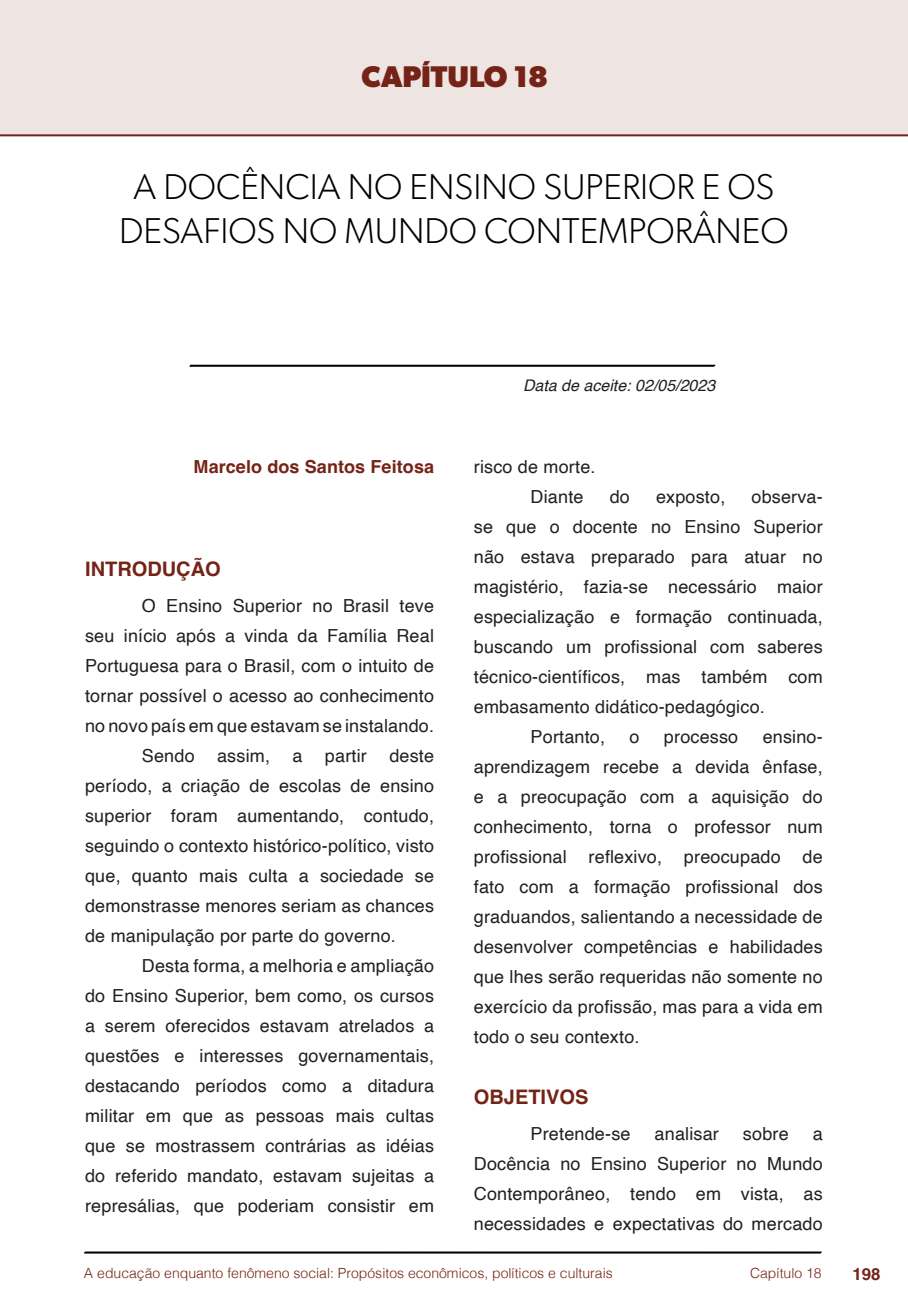
<style>
.page{position:relative;width:908px;height:1304px;background:#fff}
.page>*{position:absolute;margin:0;border:0;box-sizing:border-box;transform-origin:0 0}
.t1{font:300 36px/44px "Gibson";color:#000;text-align:center}
.t2{font:700 30px "Gibson";color:#752317}
.t3{font:700 20px "Helvetica";color:#752317}
.t4{font:18px/30px "Helvetica";letter-spacing:.01em;color:#231f20;text-align:justify}
.t5{font:700 18px "Helvetica";letter-spacing:.005em;color:#752317}
.t6{font:700 16.8px "Helvetica";color:#752317}
.t7{font:italic 16px "Helvetica";color:#231f20}
.t8{font:300 14px "Helvetica";color:#752317}
</style>
<div class="page">
<svg style="left:84px;top:1251px;width:737px;height:3px"></svg>
<svg style="left:189px;top:364px;width:526px;height:3px"></svg>
<div style="left:0;top:0;width:907px;height:136px;background:#eee4e1"></div>
<div style="left:44px;top:72px;width:68px;height:61px;background:#eee4e1"></div>
<h2 class="t2" style="left:361px;top:58px;width:188px">CAPÍTULO 18</h2>
<h1 class="t1" style="left:119px;top:164px;width:671px">A DOCÊNCIA NO ENSINO SUPERIOR E OS<br>DESAFIOS NO MUNDO CONTEMPORÂNEO</h1>
<p class="t5" style="left:193px;top:455px;width:242px">Marcelo dos Santos Feitosa</p>
<p class="t3" style="left:85px;top:557px;width:137px">INTRODUÇÃO</p>
<p class="t4" style="left:142px;top:591px;width:293px">O Ensino Superior no Brasil teve</p>
<p class="t4" style="left:85px;top:621px;width:350px">seu início após a vinda da Família Real</p>
<p class="t4" style="left:85px;top:651px;width:350px">Portuguesa para o Brasil, com o intuito de</p>
<p class="t4" style="left:85px;top:681px;width:350px">tornar possível o acesso ao conhecimento</p>
<p class="t4" style="left:85px;top:711px;width:350px">no novo país em que estavam se instalando.</p>
<p class="t4" style="left:142px;top:741px;width:293px">Sendo assim, a partir deste</p>
<p class="t4" style="left:85px;top:771px;width:350px">período, a criação de escolas de ensino</p>
<p class="t4" style="left:85px;top:801px;width:350px">superior foram aumentando, contudo,</p>
<p class="t4" style="left:85px;top:831px;width:350px">seguindo o contexto histórico-político, visto</p>
<p class="t4" style="left:85px;top:861px;width:350px">que, quanto mais culta a sociedade se</p>
<p class="t4" style="left:85px;top:891px;width:350px">demonstrasse menores seriam as chances</p>
<p class="t4" style="left:85px;top:921px;width:312px">de manipulação por parte do governo.</p>
<p class="t4" style="left:142px;top:951px;width:293px">Desta forma, a melhoria e ampliação</p>
<p class="t4" style="left:85px;top:981px;width:350px">do Ensino Superior, bem como, os cursos</p>
<p class="t4" style="left:85px;top:1011px;width:350px">a serem oferecidos estavam atrelados a</p>
<p class="t4" style="left:85px;top:1041px;width:350px">questões e interesses governamentais,</p>
<p class="t4" style="left:85px;top:1071px;width:350px">destacando períodos como a ditadura</p>
<p class="t4" style="left:85px;top:1101px;width:350px">militar em que as pessoas mais cultas</p>
<p class="t4" style="left:85px;top:1131px;width:350px">que se mostrassem contrárias as idéias</p>
<p class="t4" style="left:85px;top:1161px;width:350px">do referido mandato, estavam sujeitas a</p>
<p class="t4" style="left:85px;top:1191px;width:350px">represálias, que poderiam consistir em</p>
<p class="t7" style="left:523px;top:373px;width:194px">Data de aceite: 02/05/2023</p>
<p class="t4" style="left:530px;top:452px;width:66px;text-indent:-57px">risco de morte.<br>Diante</p>
<p class="t4" style="left:609px;top:482px;width:22px">do</p>
<p class="t4" style="left:655px;top:482px;width:71px">exposto,</p>
<p class="t4" style="left:751px;top:482px;width:73px">observa-</p>
<p class="t4" style="left:473px;top:512px;width:350px">se que o docente no Ensino Superior</p>
<p class="t4" style="left:473px;top:542px;width:350px">não estava preparado para atuar no</p>
<p class="t4" style="left:473px;top:572px;width:350px">magistério, fazia-se necessário maior</p>
<p class="t4" style="left:473px;top:602px;width:350px">especialização e formação continuada,</p>
<p class="t4" style="left:473px;top:632px;width:350px">buscando um profissional com saberes</p>
<p class="t4" style="left:473px;top:662px;width:350px">técnico-científicos, mas também com</p>
<p class="t4" style="left:473px;top:692px;width:292px">embasamento didático-pedagógico.</p>
<p class="t4" style="left:530px;top:722px;width:76px">Portanto,</p>
<p class="t4" style="left:629px;top:722px;width:12px">o</p>
<p class="t4" style="left:663px;top:722px;width:76px">processo</p>
<p class="t4" style="left:473px;top:722px;width:350px;text-indent:289px">ensino&shy;aprendizagem recebe a devida ênfase, e a preocupação com a aquisição do conhecimento, torna o professor num profissional reflexivo, preocupado de fato com a formação profissional dos graduandos, salientando a necessidade de desenvolver competências e habilidades que lhes serão requeridas não somente no exercício da profissão, mas para a vida em todo o seu contexto.</p>
<p class="t3" style="left:473px;top:1085px;width:116px">OBJETIVOS</p>
<p class="t4" style="left:530px;top:1119px;width:101px">Pretende-se</p>
<p class="t4" style="left:654px;top:1119px;width:66px">analisar</p>
<p class="t4" style="left:742px;top:1119px;width:47px">sobre</p>
<p class="t4" style="left:473px;top:1119px;width:350px;text-indent:339px">a Docência no Ensino Superior no Mundo Contemporâneo, tendo em vista, as necessidades e expectativas do mercado</p>
<p class="t8" style="left:84px;top:1261px;width:530px">A educação enquanto fenômeno social: Propósitos econômicos, políticos e culturais</p>
<p class="t8" style="left:749px;top:1261px;width:73px">Capítulo 18</p>
<p class="t6" style="left:851px;top:1264px;width:30px">198</p>
</div>
